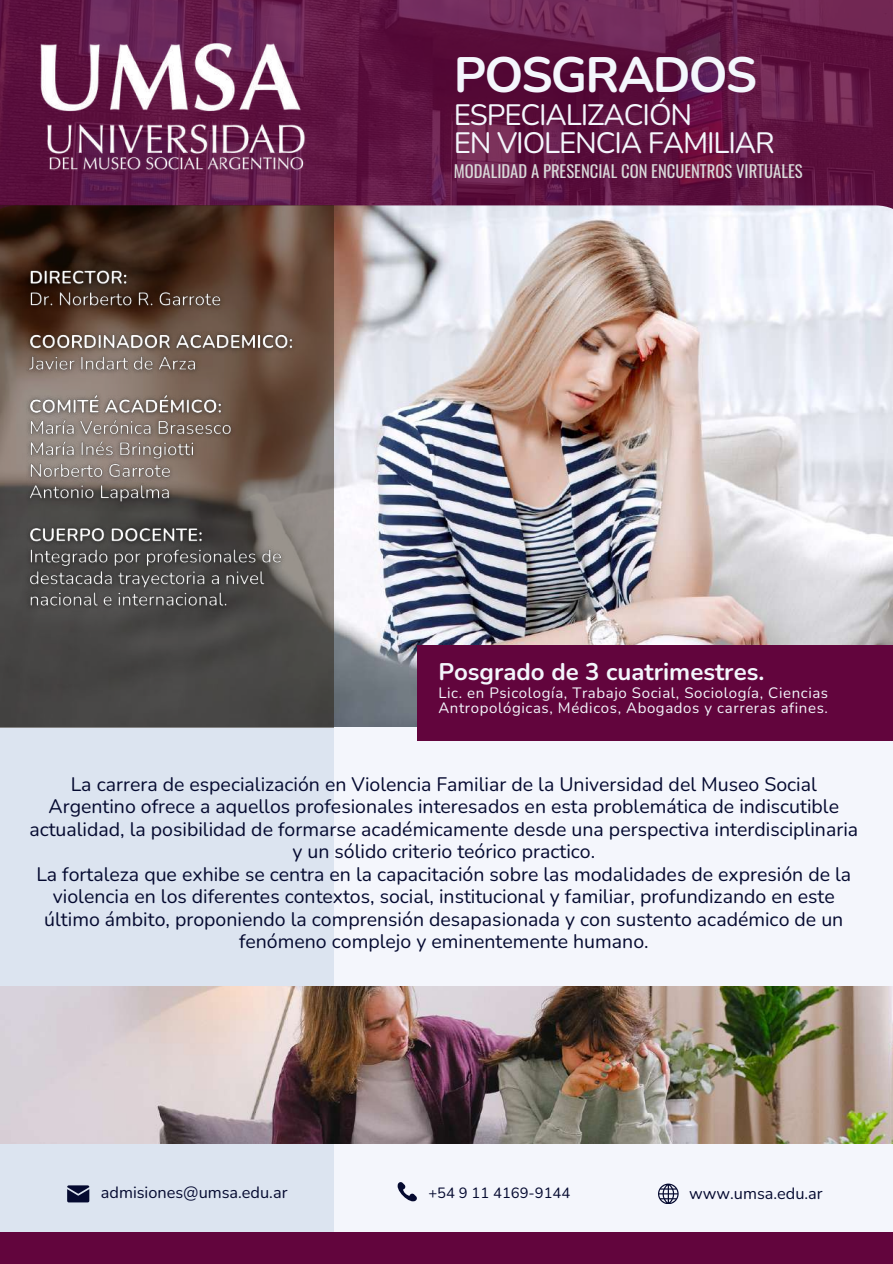
<style>
.page{position:relative;width:893px;height:1264px;background:#fff}
.page>*{position:absolute;margin:0;border:0;box-sizing:border-box;transform-origin:0 0}
.t1{font:700 49.5px "Nunito";letter-spacing:-.035em;color:#f4f6fc}
.t2{font:29.4px/27.9px "Nunito";letter-spacing:-.035em;color:#f4f6fc}
.t3{font:700 24px "Nunito";color:#f4f6fc}
.t4{font:19.5px/22.5px "Nunito";color:#050a30;text-align:center}
.t5{font:16.65px "Oswald";color:#d9d9d9}
.t6{font:16.35px "Nunito";color:#050a30}
.t7{font:15px/15.8px "Nunito";letter-spacing:.04em;color:#f4f6fc}
.t8{font:14.85px "Nunito";color:#050a30}
</style>
<div class="page">
<div style="left:0;top:0;width:892px;height:1263px;background:#62053d"></div>
<img style="left:0;top:0;width:892px;height:205px">
<img style="left:333px;top:205px;width:559px;height:522px">
<div style="left:0;top:727px;width:892px;height:504px;background:#f4f6fc"></div>
<div style="left:0;top:727px;width:333px;height:504px;background:#dce4f0"></div>
<div style="left:417px;top:645px;width:475px;height:96px;background:#62053d"></div>
<svg style="left:67px;top:1185px;width:22px;height:17px"></svg>
<svg style="left:397px;top:1182px;width:20px;height:20px"></svg>
<svg style="left:658px;top:1183px;width:20px;height:20px"></svg>
<svg style="left:0;top:205px;width:333px;height:522px;background:#504640"></svg>
<img style="left:29px;top:34px;width:286px;height:144px">
<img style="left:20px;top:262px;width:282px;height:353px">
<img style="left:0;top:986px;width:892px;height:157px">
<h1 class="t1" style="left:454px;top:42px;width:305px">POSGRADOS</h1>
<h2 class="t2" style="left:454px;top:101px;width:322px">ESPECIALIZACIÓN<br>EN VIOLENCIA FAMILIAR</h2>
<p class="t5" style="left:454px;top:158px;width:350px">MODALIDAD A PRESENCIAL CON ENCUENTROS VIRTUALES</p>
<p class="t3" style="left:438px;top:655px;width:327px">Posgrado de 3 cuatrimestres.</p>
<p class="t7" style="left:438px;top:685px;width:391px">Lic. en Psicología, Trabajo Social, Sociología, Ciencias<br>Antropológicas, Médicos, Abogados y carreras afines.</p>
<p class="t4" style="left:29px;top:772px;width:830px">La carrera de especialización en Violencia Familiar de la Universidad del Museo Social Argentino ofrece a aquellos profesionales interesados en esta problemática de indiscutible actualidad, la posibilidad de formarse académicamente desde una perspectiva interdisciplinaria y un sólido criterio teórico practico.<br>La fortaleza que exhibe se centra en la capacitación sobre las modalidades de expresión de la violencia en los diferentes contextos, social, institucional y familiar, profundizando en este último ámbito, proponiendo la comprensión desapasionada y con sustento académico de un fenómeno complejo y eminentemente humano.</p>
<p class="t6" style="left:101px;top:1181px;width:188px">admisiones@umsa.edu.ar</p>
<p class="t8" style="left:428px;top:1182px;width:143px">+54 9 11 4169-9144</p>
<p class="t6" style="left:689px;top:1182px;width:135px">www.umsa.edu.ar</p>
</div>
